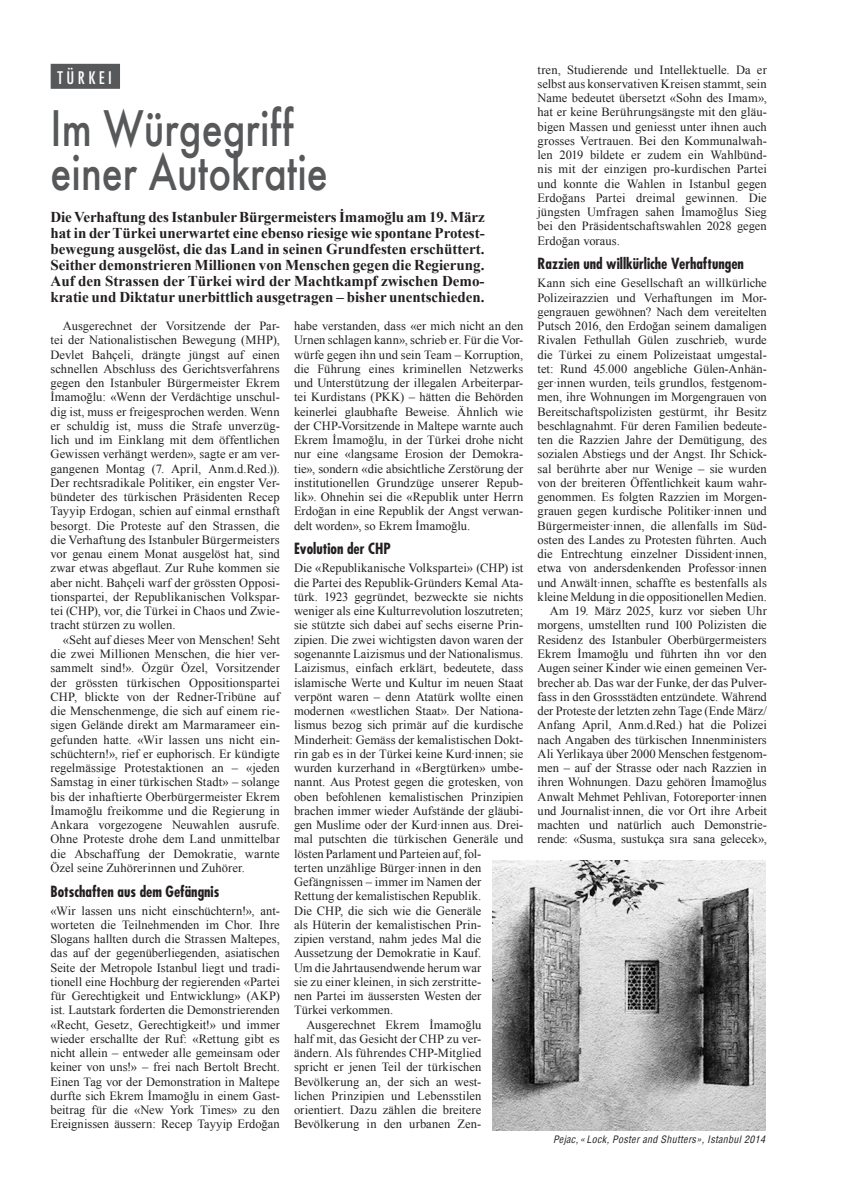
<style>
.page{position:relative;width:844px;height:1191px;background:#fff}
.page>*{position:absolute;margin:0;border:0;box-sizing:border-box;transform-origin:0 0}
.t1{font:500 47.5px/43.8px "Futura";color:#57585a;scale:.8 1}
.t2{font:condensed 16.88px "Futura";letter-spacing:.205em;color:#fff}
.t3{font:700 15px/16px "Times New Roman";color:#231f20;text-align:justify}
.t4{font:700 condensed 15px "Futura";color:#231f20}
.t5{font:12.5px/14.2px "Times New Roman";color:#231f20;text-align:justify}
.t6{font:italic condensed 10px "Helvetica";letter-spacing:.03em;color:#231f20}
</style>
<div class="page">
<div style="left:51px;top:64px;width:69px;height:25px;background:#57585a;border:1px solid #57585a"></div>
<img style="left:492px;top:861px;width:273px;height:269px">
<h2 class="t2" style="left:58px;top:67px;width:56px">TÜRKEI</h2>
<h1 class="t1" style="left:50px;top:106px;width:348px">Im Würgegriff einer Autokratie</h1>
<p class="t3" style="left:50px;top:209px;width:435px">Die Verhaftung des Istanbuler Bürgermeisters İmamoğlu am 19. März hat in der Türkei unerwartet eine ebenso riesige wie spontane Protest&shy;bewegung ausgelöst, die das Land in seinen Grundfesten erschüttert.<br>Seither demonstrieren Millionen von Menschen gegen die Regierung.<br>Auf den Strassen der Türkei wird der Machtkampf zwischen Demo&shy;kratie und Diktatur unerbittlich ausgetragen – bisher unentschieden.</p>
<p class="t5" style="left:50px;top:319px;width:231px;text-indent:12px">Ausgerechnet der Vorsitzende der Par&shy;tei der Nationalistischen Bewegung (MHP), Devlet Bahçeli, drängte jüngst auf einen schnellen Abschluss des Gerichtsverfahrens gegen den Istanbuler Bürgermeister Ekrem İmamoğlu: «Wenn der Verdächtige unschul&shy;dig ist, muss er freigesprochen werden. Wenn er schuldig ist, muss die Strafe unverzüg&shy;lich und im Einklang mit dem öffentlichen Gewissen verhängt werden», sagte er am ver&shy;gangenen Montag (7. April, Anm.d.Red.)).<br>Der rechtsradikale Politiker, ein engster Ver&shy;bündeter des türkischen Präsidenten Recep Tayyip Erdogan, schien auf einmal ernsthaft besorgt. Die Proteste auf den Strassen, die die Verhaftung des Istanbuler Bürgermeisters vor genau einem Monat ausgelöst hat, sind zwar etwas abgeflaut. Zur Ruhe kommen sie aber nicht. Bahçeli warf der grössten Opposi&shy;tionspartei, der Republikanischen Volkspar&shy;tei (CHP), vor, die Türkei in Chaos und Zwie&shy;tracht stürzen zu wollen.</p>
<p class="t5" style="left:50px;top:632px;width:231px;text-indent:12px">«Seht auf dieses Meer von Menschen! Seht die zwei Millionen Menschen, die hier ver&shy;sammelt sind!». Özgür Özel, Vorsitzender der grössten türkischen Oppositionspartei CHP, blickte von der Redner-Tribüne auf die Menschenmenge, die sich auf einem rie&shy;sigen Gelände direkt am Marmarameer ein&shy;gefunden hatte. «Wir lassen uns nicht ein&shy;schüchtern!», rief er euphorisch. Er kündigte regelmässige Protestaktionen an – «jeden Samstag in einer türkischen Stadt» – solange bis der inhaftierte Oberbürgermeister Ekrem İmamoğlu freikomme und die Regierung in Ankara vorgezogene Neuwahlen ausrufe.<br>Ohne Proteste drohe dem Land unmittelbar die Abschaffung der Demokratie, warnte Özel seine Zuhörerinnen und Zuhörer.</p>
<p class="t4" style="left:50px;top:881px;width:170px">Botschaften aus dem Gefängnis</p>
<p class="t5" style="left:50px;top:903px;width:231px">«Wir lassen uns nicht einschüchtern!», ant&shy;worteten die Teilnehmenden im Chor. Ihre Slogans hallten durch die Strassen Maltepes, das auf der gegenüberliegenden, asiatischen Seite der Metropole Istanbul liegt und tradi&shy;tionell eine Hochburg der regierenden «Partei für Gerechtigkeit und Entwicklung» (AKP) ist. Lautstark forderten die Demonstrierenden «Recht, Gesetz, Gerechtigkeit!» und immer wieder erschallte der Ruf: «Rettung gibt es nicht allein – entweder alle gemeinsam oder keiner von uns!» – frei nach Bertolt Brecht.<br>Einen Tag vor der Demonstration in Maltepe durfte sich Ekrem İmamoğlu in einem Gast&shy;beitrag für die «New York Times» zu den Ereignissen äussern: Recep Tayyip Erdoğan</p>
<p class="t5" style="left:294px;top:319px;width:231px">habe verstanden, dass «er mich nicht an den Urnen schlagen kann», schrieb er. Für die Vor&shy;würfe gegen ihn und sein Team – Korruption, die Führung eines kriminellen Netzwerks und Unterstützung der illegalen Arbeiterpar&shy;tei Kurdistans (PKK) – hätten die Behörden keinerlei glaubhafte Beweise. Ähnlich wie der CHP-Vorsitzende in Maltepe warnte auch Ekrem İmamoğlu, in der Türkei drohe nicht nur eine «langsame Erosion der Demokra&shy;tie», sondern «die absichtliche Zerstörung der institutionellen Grundzüge unserer Repub&shy;lik». Ohnehin sei die «Republik unter Herrn Erdoğan in eine Republik der Angst verwan&shy;delt worden», so Ekrem İmamoğlu.</p>
<p class="t4" style="left:294px;top:539px;width:98px">Evolution der CHP</p>
<p class="t5" style="left:294px;top:561px;width:231px">Die «Republikanische Volkspartei» (CHP) ist</p>
<p class="t5" style="left:294px;top:575px;width:231px">die Partei des Republik-Gründers Kemal Ata-</p>
<p class="t5" style="left:294px;top:589px;width:231px">türk. 1923 gegründet, bezweckte sie nichts</p>
<p class="t5" style="left:294px;top:604px;width:231px">weniger als eine Kulturrevolution loszutreten;</p>
<p class="t5" style="left:294px;top:618px;width:231px">sie stützte sich dabei auf sechs eiserne Prin-</p>
<p class="t5" style="left:294px;top:632px;width:231px">zipien. Die zwei wichtigsten davon waren der</p>
<p class="t5" style="left:294px;top:646px;width:231px">sogenannte Laizismus und der Nationalismus.</p>
<p class="t5" style="left:294px;top:661px;width:231px">Laizismus, einfach erklärt, bedeutete, dass</p>
<p class="t5" style="left:294px;top:675px;width:231px">islamische Werte und Kultur im neuen Staat</p>
<p class="t5" style="left:294px;top:689px;width:231px">verpönt waren – denn Atatürk wollte einen</p>
<p class="t5" style="left:294px;top:703px;width:231px">modernen «westlichen Staat». Der Nationa-</p>
<p class="t5" style="left:294px;top:718px;width:231px">lismus bezog sich primär auf die kurdische</p>
<p class="t5" style="left:294px;top:732px;width:231px">Minderheit: Gemäss der kemalistischen Dokt-</p>
<p class="t5" style="left:294px;top:746px;width:231px">rin gab es in der Türkei keine Kurd·innen; sie</p>
<p class="t5" style="left:294px;top:760px;width:231px">wurden kurzerhand in «Bergtürken» umbe-</p>
<p class="t5" style="left:294px;top:775px;width:231px">nannt. Aus Protest gegen die grotesken, von</p>
<p class="t5" style="left:294px;top:789px;width:231px">oben befohlenen kemalistischen Prinzipien</p>
<p class="t5" style="left:294px;top:803px;width:231px">brachen immer wieder Aufstände der gläubi-</p>
<p class="t5" style="left:294px;top:817px;width:231px">gen Muslime oder der Kurd·innen aus. Drei-</p>
<p class="t5" style="left:294px;top:832px;width:231px">mal putschten die türkischen Generäle und</p>
<p class="t5" style="left:294px;top:846px;width:189px">lösten Parlament und Parteien auf, fol-</p>
<p class="t5" style="left:294px;top:860px;width:189px">terten unzählige Bürger·innen in den</p>
<p class="t5" style="left:294px;top:874px;width:189px">Gefängnissen – immer im Namen der</p>
<p class="t5" style="left:294px;top:889px;width:189px">Rettung der kemalistischen Republik.</p>
<p class="t5" style="left:294px;top:903px;width:189px">Die CHP, die sich wie die Generäle</p>
<p class="t5" style="left:294px;top:917px;width:189px">als Hüterin der kemalistischen Prin-</p>
<p class="t5" style="left:294px;top:931px;width:189px">zipien verstand, nahm jedes Mal die</p>
<p class="t5" style="left:294px;top:946px;width:189px">Aussetzung der Demokratie in Kauf.</p>
<p class="t5" style="left:294px;top:960px;width:189px">Um die Jahrtausendwende herum war</p>
<p class="t5" style="left:294px;top:974px;width:189px">sie zu einer kleinen, in sich zerstritte-</p>
<p class="t5" style="left:294px;top:988px;width:189px">nen Partei im äussersten Westen der</p>
<p class="t5" style="left:294px;top:1003px;width:101px">Türkei verkommen.</p>
<p class="t5" style="left:306px;top:1017px;width:176px">Ausgerechnet Ekrem İmamoğlu</p>
<p class="t5" style="left:294px;top:1031px;width:189px">half mit, das Gesicht der CHP zu ver-</p>
<p class="t5" style="left:294px;top:1045px;width:189px">ändern. Als führendes CHP-Mitglied</p>
<p class="t5" style="left:294px;top:1060px;width:189px">spricht er jenen Teil der türkischen</p>
<p class="t5" style="left:294px;top:1074px;width:189px">Bevölkerung an, der sich an west-</p>
<p class="t5" style="left:294px;top:1088px;width:189px">lichen Prinzipien und Lebensstilen</p>
<p class="t5" style="left:294px;top:1102px;width:189px">orientiert. Dazu zählen die breitere</p>
<p class="t5" style="left:294px;top:1117px;width:189px">Bevölkerung in den urbanen Zen-</p>
<p class="t5" style="left:537px;top:62px;width:231px">tren, Studierende und Intellektuelle. Da er selbst aus konservativen Kreisen stammt, sein Name bedeutet übersetzt «Sohn des Imam», hat er keine Berührungsängste mit den gläu&shy;bigen Massen und geniesst unter ihnen auch grosses Vertrauen. Bei den Kommunalwah&shy;len 2019 bildete er zudem ein Wahlbünd&shy;nis mit der einzigen pro-kurdischen Partei und konnte die Wahlen in Istanbul gegen Erdoğans Partei dreimal gewinnen. Die jüngsten Umfragen sahen İmamoğlus Sieg bei den Präsidentschaftswahlen 2028 gegen Erdoğan voraus.</p>
<p class="t4" style="left:537px;top:254px;width:208px">Razzien und willkürliche Verhaftungen</p>
<p class="t5" style="left:537px;top:276px;width:231px;text-align:right">Kann sich eine Gesellschaft an willkürliche Polizeirazzien und Verhaftungen im Mor&shy;gengrauen gewöhnen? Nach dem vereitelten Putsch 2016, den Erdoğan seinem damaligen Rivalen Fethullah Gülen zuschrieb, wurde die Türkei zu einem Polizeistaat umgestal&shy;tet: Rund 45.000 angebliche Gülen-Anhän&shy;ger·innen wurden, teils grundlos, festgenom&shy;men, ihre Wohnungen im Morgengrauen von Bereitschaftspolizisten gestürmt, ihr Besitz beschlagnahmt. Für deren Familien bedeute&shy;ten die Razzien Jahre der Demütigung, des sozialen Abstiegs und der Angst. Ihr Schick&shy;sal berührte aber nur Wenige – sie wurden von der breiteren Öffentlichkeit kaum wahr&shy;genommen. Es folgten Razzien im Morgen&shy;grauen gegen kurdische Politiker·innen und Bürgermeister·innen, die allenfalls im Süd&shy;osten des Landes zu Protesten führten. Auch die Entrechtung einzelner Dissident·innen, etwa von andersdenkenden Professor·innen und Anwält·innen, schaffte es bestenfalls als kleine Meldung in die oppositionellen Medien.<br>Am 19. März 2025, kurz vor sieben Uhr morgens, umstellten rund 100 Polizisten die Residenz des Istanbuler Oberbürgermeisters Ekrem İmamoğlu und führten ihn vor den Augen seiner Kinder wie einen gemeinen Ver&shy;brecher ab. Das war der Funke, der das Pulver&shy;fass in den Grossstädten entzündete. Während der Proteste der letzten zehn Tage (Ende März/ Anfang April, Anm.d.Red.) hat die Polizei nach Angaben des türkischen Innenministers Ali Yerlikaya über 2000 Menschen festgenom&shy;men – auf der Strasse oder nach Razzien in ihren Wohnungen. Dazu gehören İmamoğlus Anwalt Mehmet Pehlivan, Fotoreporter·innen und Journalist·innen, die vor Ort ihre Arbeit machten und natürlich auch Demonstrie&shy;rende: «Susma, sustukça sıra sana gelecek»,</p>
<p class="t6" style="left:553px;top:1132px;width:213px">Pejac, «Lock, Poster and Shutters», Istanbul 2014</p>
</div>
